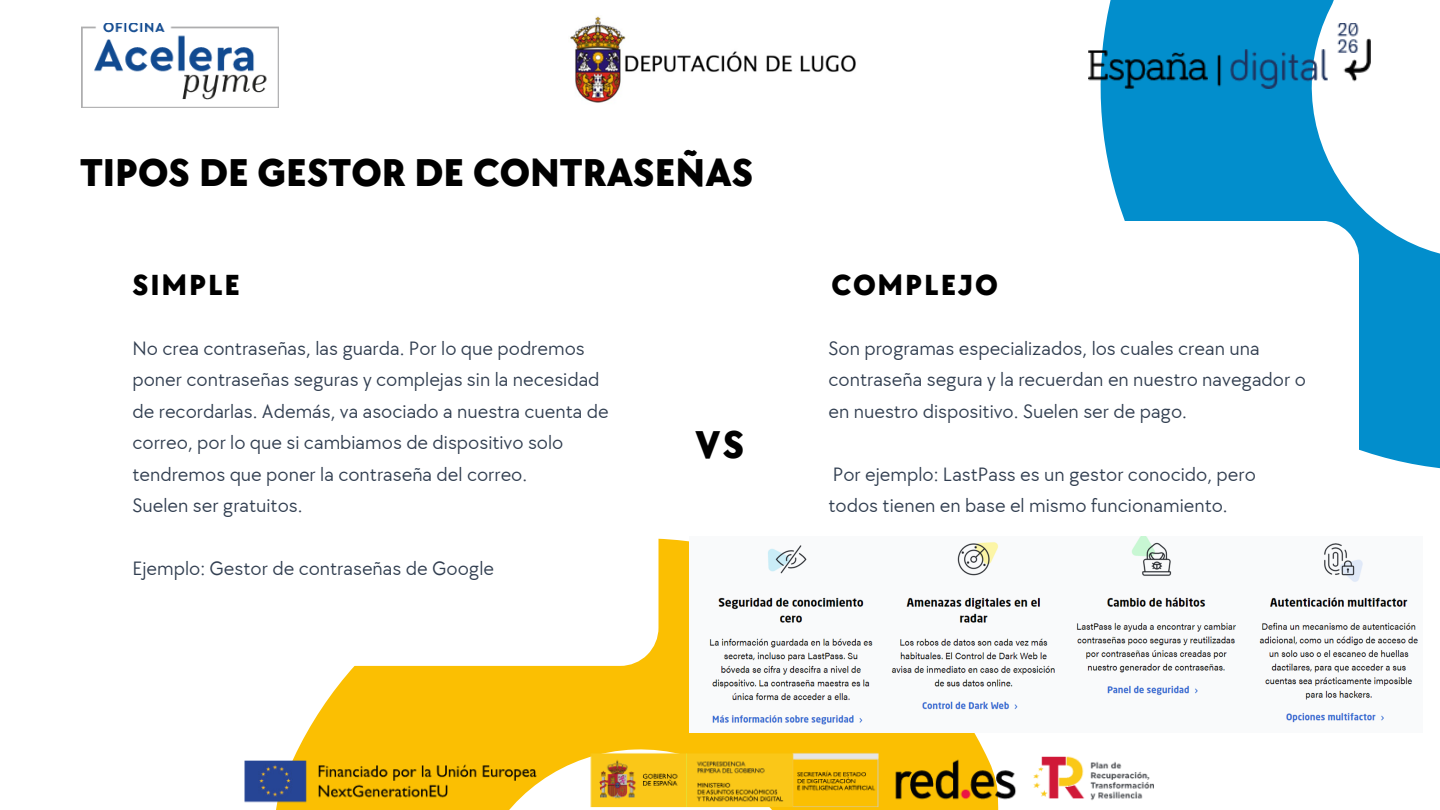
<style>
.page{position:relative;width:1440px;height:810px;background:#fff}
.page>*{position:absolute;margin:0;border:0;box-sizing:border-box;transform-origin:0 0}
.t1{font:800 40px "TT Chocolates";color:#000}
.t2{font:800 30px "TT Chocolates";letter-spacing:.06em;color:#000}
.t3{font:20px/31.5px "TT Chocolates";color:#313e50}
</style>
<div class="page">
<svg style="left:1100px;top:0;width:340px;height:469px;fill:#028ecc"></svg>
<div style="left:297px;top:538px;width:687px;height:213px;background:#fbbf02"></div>
<svg style="left:1100px;top:221px;width:259px;height:316px"></svg>
<svg style="left:297px;top:538px;width:362px;height:128px"></svg>
<img style="left:689px;top:537px;width:729px;height:195px">
<img style="left:570px;top:16px;width:286px;height:87px">
<img style="left:244px;top:751px;width:910px;height:59px">
<img style="left:81px;top:24px;width:197px;height:84px">
<img style="left:1088px;top:24px;width:283px;height:65px">
<p class="t1" style="left:80px;top:150px;width:675px">TIPOS DE GESTOR DE CONTRASEÑAS</p>
<p class="t2" style="left:133px;top:268px;width:109px">SIMPLE</p>
<p class="t3" style="left:133px;top:333px;width:478px">No crea contraseñas, las guarda. Por lo que podremos poner contraseñas seguras y complejas sin la necesidad de recordarlas. Además, va asociado a nuestra cuenta de correo, por lo que si cambiamos de dispositivo solo tendremos que poner la contraseña del correo.</p>
<p class="t3" style="left:133px;top:490px;width:172px">Suelen ser gratuitos.</p>
<p class="t3" style="left:133px;top:553px;width:363px">Ejemplo: Gestor de contraseñas de Google</p>
<p class="t1" style="left:696px;top:422px;width:50px">VS</p>
<p class="t2" style="left:831px;top:268px;width:168px">COMPLEJO</p>
<p class="t3" style="left:829px;top:333px;width:479px">Son programas especializados, los cuales crean una contraseña segura y la recuerdan en nuestro navegador o en nuestro dispositivo. Suelen ser de pago.</p>
<p class="t3" style="left:829px;top:459px;width:429px">Por ejemplo: LastPass es un gestor conocido, pero todos tienen en base el mismo funcionamiento.</p>
</div>
